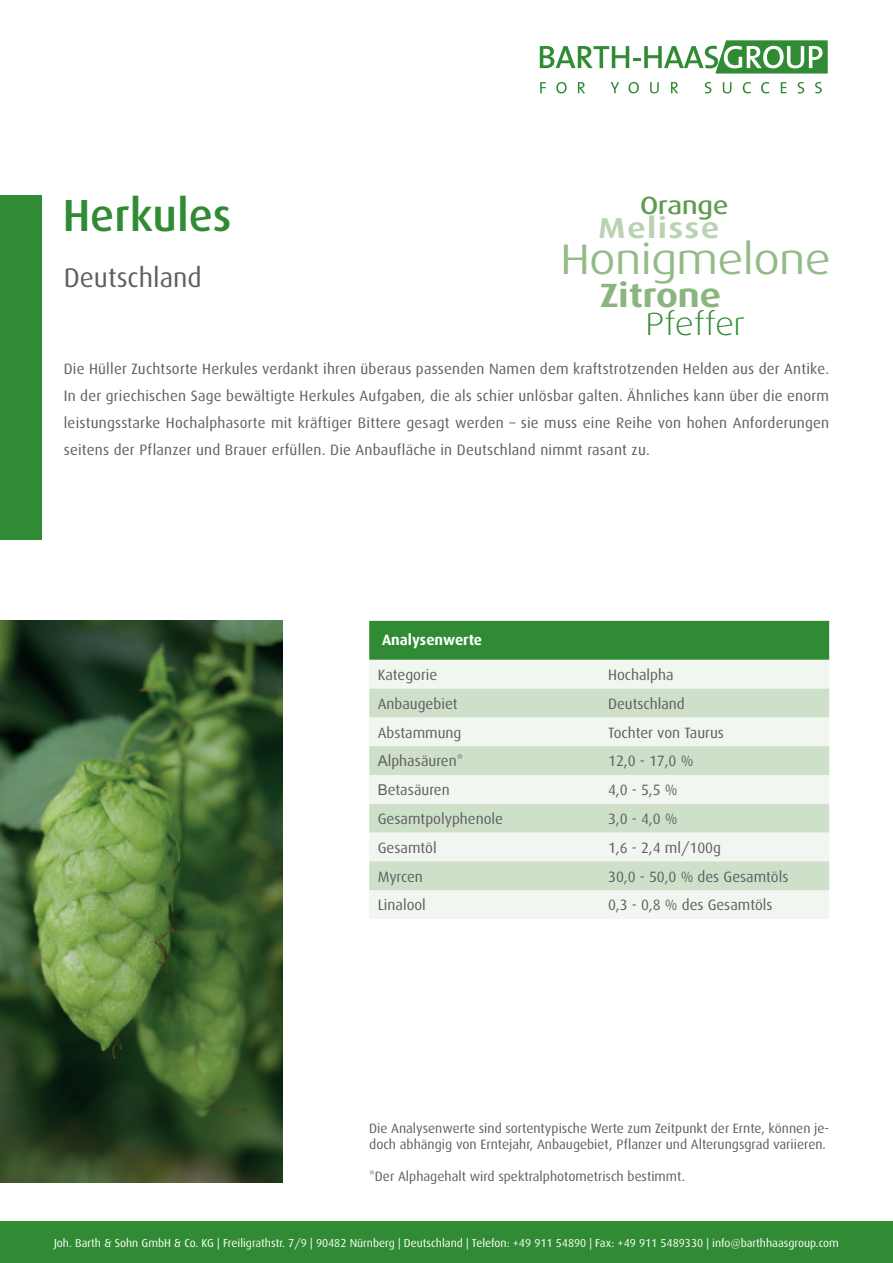
<style>
.page{position:relative;width:893px;height:1263px;background:#fff}
.page>*{position:absolute;margin:0;border:0;box-sizing:border-box;transform-origin:0 0}
.t1{font:500 45px "Dax";color:#318b34}
.t2{font:42.75px "Dax Wide";color:#93bb88}
.t3{font:700 33.75px "Dax Wide";color:#8ab57f}
.t4{font:300 31.95px "Dax Wide";letter-spacing:-.005em;color:#318b34}
.t5{font:700 28.8px "Dax Wide";letter-spacing:.07em;color:#bad2b2}
.t6{font:27px "Dax";color:#5f5f62}
.t7{font:500 24.9px "Dax Wide";color:#5d9d51}
.t8{font:15px/27px "Dax";color:#5f5f62;text-align:justify}
.t9{font:700 15px "Dax";color:#fff}
.t10{font:13.5px/16.2px "Dax";color:#5f5f62}
.t11{font:11.55px "Dax";color:#fff}
.s1{font-family:"Arial"}
</style>
<div class="page">
<div style="left:369px;top:621px;width:460px;height:39px;background:#318b34"></div>
<div style="left:369px;top:660px;width:460px;height:259px;background:#f1f6f0"></div>
<svg style="left:369px;top:689px;width:460px;height:201px;fill:#cfe0ca"></svg>
<img style="left:0;top:621px;width:283px;height:561px">
<div style="left:0;top:195px;width:41px;height:344px;background:#318b34"></div>
<div style="left:0;top:1221px;width:893px;height:42px;background:#318b34"></div>
<svg style="left:540px;top:82px;width:6px;height:11px"></svg>
<svg style="left:556px;top:82px;width:11px;height:11px"></svg>
<svg style="left:578px;top:82px;width:7px;height:11px"></svg>
<svg style="left:611px;top:82px;width:8px;height:11px"></svg>
<svg style="left:628px;top:82px;width:11px;height:11px"></svg>
<svg style="left:650px;top:82px;width:9px;height:11px"></svg>
<svg style="left:671px;top:82px;width:7px;height:11px"></svg>
<svg style="left:705px;top:82px;width:6px;height:11px"></svg>
<svg style="left:723px;top:82px;width:8px;height:11px"></svg>
<svg style="left:743px;top:82px;width:8px;height:11px"></svg>
<svg style="left:761px;top:82px;width:8px;height:11px"></svg>
<svg style="left:781px;top:82px;width:5px;height:11px"></svg>
<svg style="left:798px;top:82px;width:6px;height:11px"></svg>
<svg style="left:815px;top:82px;width:7px;height:11px"></svg>
<svg style="left:540px;top:40px;width:287px;height:33px"></svg>
<h1 class="t1" style="left:63px;top:190px;width:170px">Herkules</h1>
<h3 class="t6" style="left:64px;top:263px;width:139px">Deutschland</h3>
<h3 class="t7" style="left:640px;top:191px;width:90px">Orange</h3>
<h2 class="t2" style="left:561px;top:236px;width:271px">Honigmelone</h2>
<h3 class="t3" style="left:600px;top:276px;width:122px">Zitrone</h3>
<h3 class="t4" style="left:646px;top:307px;width:101px">Pfeffer</h3>
<h3 class="t5" style="left:599px;top:211px;width:122px">Melisse</h3>
<p class="t8" style="left:64px;top:356px;width:767px">Die Hüller Zuchtsorte Herkules verdankt ihren überaus passenden Namen dem kraftstrotzenden Helden aus der Antike.<br>In der griechischen Sage bewältigte Herkules Aufgaben, die als schier unlösbar galten. Ähnliches kann über die enorm leistungsstarke Hochalphasorte mit kräftiger Bittere gesagt werden – sie muss eine Reihe von hohen Anforderungen seitens der Pflanzer und Brauer erfüllen. Die Anbaufläche in Deutschland nimmt rasant zu.</p>
<p class="t9" style="left:382px;top:632px;width:102px">Analysenwerte</p>
<p class="t8" style="left:378px;top:661px;width:61px">Kategorie</p>
<p class="t8" style="left:608px;top:661px;width:67px">Hochalpha</p>
<p class="t8" style="left:378px;top:690px;width:81px">Anbaugebiet</p>
<p class="t8" style="left:608px;top:690px;width:78px">Deutschland</p>
<p class="t8" style="left:378px;top:719px;width:85px">Abstammung</p>
<p class="t8" style="left:608px;top:719px;width:117px">Tochter von Taurus</p>
<p class="t8" style="left:378px;top:748px;width:87px"><span class="s1">A</span>lphasäuren*</p>
<p class="t8" style="left:608px;top:748px;width:87px">12,0 - 17,0 %</p>
<p class="t8" style="left:378px;top:777px;width:74px"><span class="s1">B</span>etasäuren</p>
<p class="t8" style="left:608px;top:777px;width:71px">4,0 - 5,5 %</p>
<p class="t8" style="left:378px;top:805px;width:127px">Gesamtpolyphenole</p>
<p class="t8" style="left:608px;top:805px;width:71px">3,0 - 4,0 %</p>
<p class="t8" style="left:378px;top:834px;width:60px">Gesamtöl</p>
<p class="t8" style="left:608px;top:834px;width:115px">1,6 - 2,4 ml/100g</p>
<p class="t8" style="left:378px;top:863px;width:47px">Myrcen</p>
<p class="t8" style="left:608px;top:863px;width:182px">30,0 - 50,0 % des Gesamtöls</p>
<p class="t8" style="left:378px;top:892px;width:50px">Linalool</p>
<p class="t8" style="left:608px;top:892px;width:166px">0,3 - 0,8 % des Gesamtöls</p>
<p class="t10" style="left:369px;top:1120px;width:461px">Die Analysenwerte sind sortentypische Werte zum Zeitpunkt der Ernte, können je&shy;doch abhängig von Erntejahr, Anbaugebiet, Pflanzer und Alterungsgrad variieren.</p>
<p class="t10" style="left:369px;top:1169px;width:317px">*Der Alphagehalt wird spektralphotometrisch bestimmt.</p>
<p class="t11" style="left:54px;top:1237px;width:786px">Joh. Barth &amp; Sohn GmbH &amp; Co. KG | Freiligrathstr. 7/9 | 90482 Nürnberg | Deutschland | Telefon: +49 911 54890 | Fax: +49 911 5489330 | info@barthhaasgroup.com</p>
</div>
